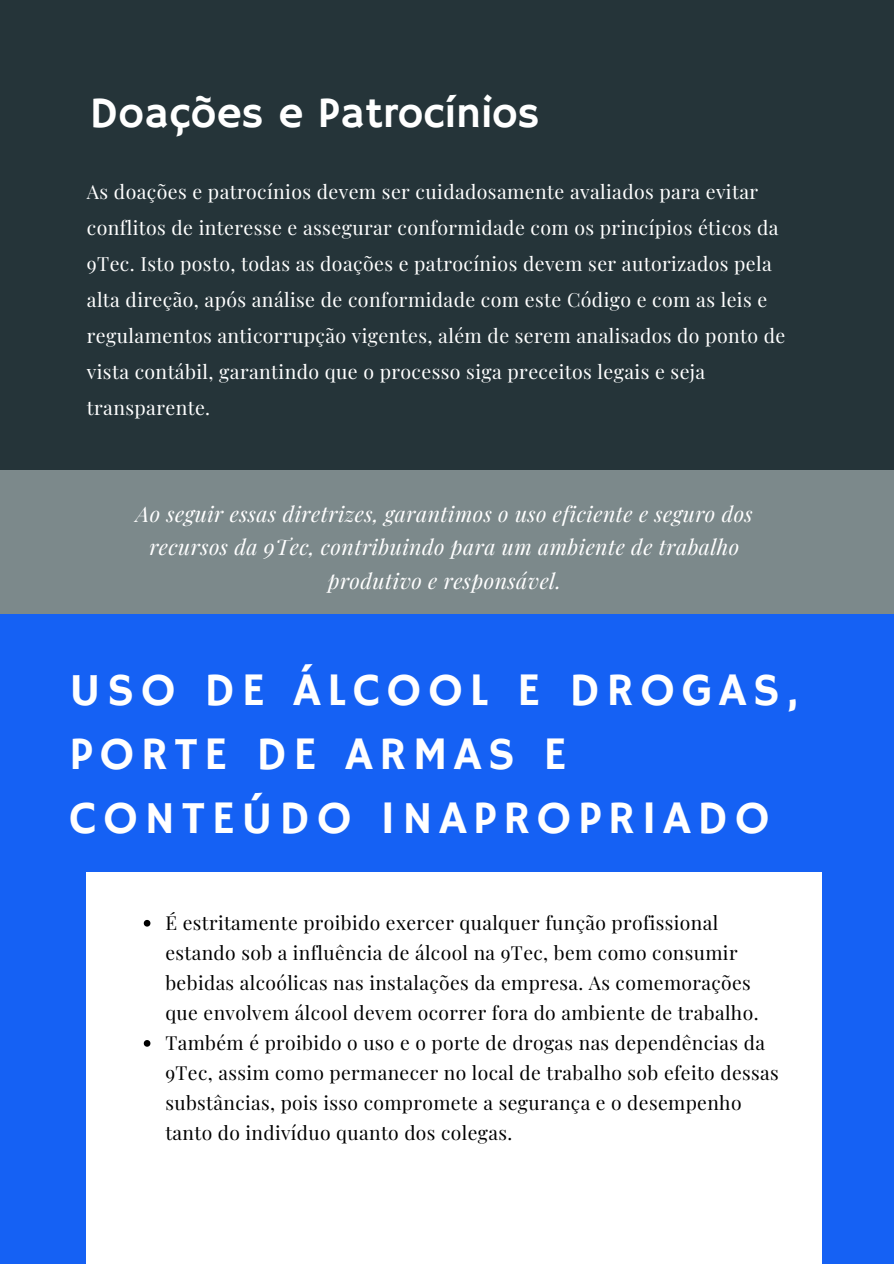
<style>
.page{position:relative;width:894px;height:1264px;background:#fff}
.page>*{position:absolute;margin:0;border:0;box-sizing:border-box;transform-origin:0 0}
.t1{font:46.5px/64.2px "Hammersmith One";letter-spacing:.14em;color:#fff}
.t2{font:43.5px "Hammersmith One";color:#fff}
.t3{font:italic 21.45px/33.8px "Playfair Display";letter-spacing:.02em;color:#fff;text-align:center}
.t4{font:19.5px/36px "Playfair Display";letter-spacing:.02em;color:#fff}
.t5{font:19.2px/30px "Playfair Display";letter-spacing:.02em;color:#000}
</style>
<div class="page">
<div style="left:0;top:0;width:893px;height:1263px;background:#253439"></div>
<div style="left:0;top:614px;width:893px;height:649px;background:#1561f4"></div>
<div style="left:87px;top:871px;width:734px;height:392px;background:#fff"></div>
<div style="left:0;top:470px;width:893px;height:144px;background:#7c898b"></div>
<svg style="left:144px;top:919px;width:6px;height:7px"></svg>
<svg style="left:144px;top:1040px;width:6px;height:6px"></svg>
<p class="t2" style="left:89px;top:87px;width:451px">Doações e Patrocínios</p>
<h2 class="t4" style="left:87px;top:172px;width:699px">As doações e patrocínios devem ser cuidadosamente avaliados para evitar conflitos de interesse e assegurar conformidade com os princípios éticos da 9Tec. Isto posto, todas as doações e patrocínios devem ser autorizados pela alta direção, após análise de conformidade com este Código e com as leis e regulamentos anticorrupção vigentes, além de serem analisados do ponto de vista contábil, garantindo que o processo siga preceitos legais e seja transparente.</h2>
<p class="t3" style="left:136px;top:496px;width:618px">Ao seguir essas diretrizes, garantimos o uso eficiente e seguro dos recursos da 9Tec, contribuindo para um ambiente de trabalho produtivo e responsável.</p>
<h3 class="t1" style="left:70px;top:660px;width:729px">USO DE ÁLCOOL E DROGAS,<br>PORTE DE ARMAS E<br>CONTEÚDO INAPROPRIADO</h3>
<h3 class="t5" style="left:165px;top:906px;width:594px">É estritamente proibido exercer qualquer função profissional estando sob a influência de álcool na 9Tec, bem como consumir bebidas alcoólicas nas instalações da empresa. As comemorações que envolvem álcool devem ocorrer fora do ambiente de trabalho.</h3>
<h1 class="t5" style="left:165px;top:1027px;width:614px">Também é proibido o uso e o porte de drogas nas dependências da 9Tec, assim como permanecer no local de trabalho sob efeito dessas substâncias, pois isso compromete a segurança e o desempenho tanto do indivíduo quanto dos colegas.</h1>
</div>
